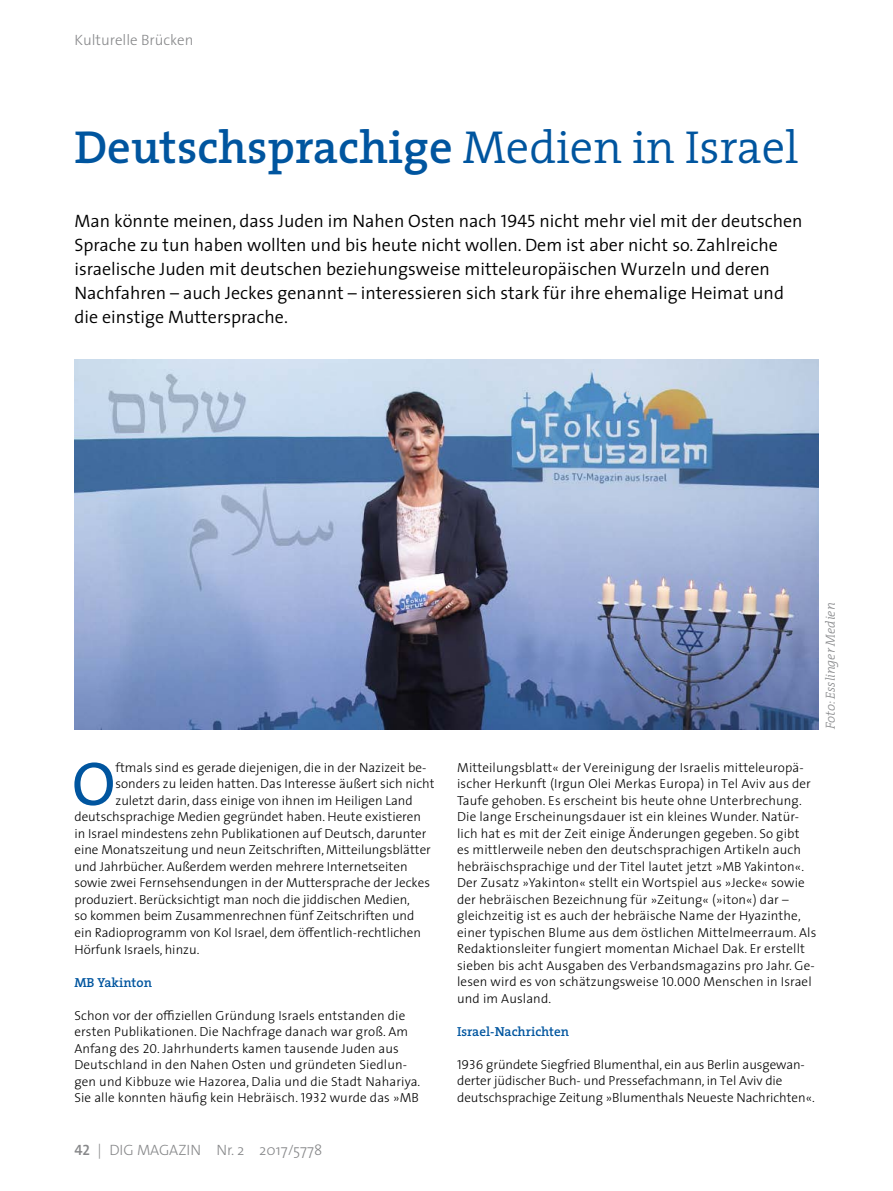
<style>
.page{position:relative;width:893px;height:1191px;background:#fff}
.page>*{position:absolute;margin:0;border:0;box-sizing:border-box;transform-origin:0 0}
.t1{font:61.95px "The Serif";color:#00559f}
.t2{font:600 46.5px "The Serif";color:#00559f}
.t3{font:300 18px/24px "The Sans";color:#000}
.t4{font:300 15px "The Sans";color:#87888a}
.t5{font:300 13.2px/16.5px "The Sans";letter-spacing:.01em;color:#000}
.t6{font:600 13.2px "The Serif";color:#00559f}
.t7{font:italic 300 13.2px "The Serif";color:#87888a}
.s1{font-weight:300}
.s2{font-family:"The Sans Semi Light Caps";font-weight:400}
.s3{font-family:"The Sans Light Caps";font-weight:400}
.s4{font-family:"The Sans Semi Bold Caps";font-weight:400}
</style>
<div class="page">
<img style="left:74px;top:359px;width:745px;height:370px">
<p class="t4" style="left:74px;top:28px;width:121px">Kulturelle Brücken</p>
<h2 class="t2" style="left:74px;top:109px;width:726px">Deutschsprachige <span class="s1">Medien in Israel</span></h2>
<p class="t3" style="left:74px;top:209px;width:730px">Man könnte meinen, dass Juden im Nahen Osten nach <span class="s2">1945</span> nicht mehr viel mit der deutschen Sprache zu tun haben wollten und bis heute nicht wollen. Dem ist aber nicht so. Zahlreiche israelische Juden mit deutschen beziehungsweise mitteleuropäischen Wurzeln und deren Nachfahren – auch Jeckes genannt – interessieren sich stark für ihre ehemalige Heimat und die einstige Muttersprache.</p>
<h1 class="t1" style="left:72px;top:732px;width:45px">O</h1>
<p class="t5" style="left:116px;top:759px;width:312px">ftmals sind es gerade diejenigen, die in der Nazizeit be-</p>
<p class="t5" style="left:116px;top:775px;width:321px">sonders zu leiden hatten. Das Interesse äußert sich nicht</p>
<p class="t5" style="left:116px;top:792px;width:299px">zuletzt darin, dass einige von ihnen im Heiligen Land</p>
<p class="t5" style="left:74px;top:808px;width:348px">deutschsprachige Medien gegründet haben. Heute existieren</p>
<p class="t5" style="left:74px;top:825px;width:354px">in Israel mindestens zehn Publikationen auf Deutsch, darunter</p>
<p class="t5" style="left:74px;top:841px;width:358px">eine Monatszeitung und neun Zeitschriften, Mitteilungsblätter</p>
<p class="t5" style="left:74px;top:858px;width:335px">und Jahrbücher. Außerdem werden mehrere Internetseiten</p>
<p class="t5" style="left:74px;top:874px;width:357px">sowie zwei Fernsehsendungen in der Muttersprache der Jeckes</p>
<p class="t5" style="left:74px;top:890px;width:337px">produziert. Berücksichtigt man noch die jiddischen Medien,</p>
<p class="t5" style="left:74px;top:907px;width:342px">so kommen beim Zusammenrechnen fünf Zeitschriften und</p>
<p class="t5" style="left:74px;top:923px;width:348px">ein Radioprogramm von Kol Israel, dem öffentlich-rechtlichen</p>
<p class="t5" style="left:74px;top:940px;width:127px">Hörfunk Israels, hinzu.  </p>
<p class="t6" style="left:74px;top:971px;width:79px">MB Yakinton</p>
<p class="t5" style="left:74px;top:1006px;width:347px">Schon vor der offiziellen Gründung Israels entstanden die ersten Publikationen. Die Nachfrage danach war groß. Am Anfang des <span class="s3">20</span>. Jahrhunderts kamen tausende Juden aus Deutschland in den Nahen Osten und gründeten Siedlun&shy;gen und Kibbuze wie Hazorea, Dalia und die Stadt Nahariya.<br>Sie alle konnten häufig kein Hebräisch. <span class="s3">1932</span> wurde das »MB</p>
<p class="t4" style="left:74px;top:1138px;width:249px"><span class="s4">42</span> | DIG MAGAZIN Nr. 2 2017/5778</p>
<p class="t7" style="left:819px;top:729px;width:128px;rotate:-90deg">Foto: Esslinger Medien</p>
<p class="t5" style="left:457px;top:758px;width:361px">Mitteilungsblatt« der Vereinigung der Israelis mitteleuropä&shy;ischer Herkunft (Irgun Olei Merkas Europa) in Tel Aviv aus der Taufe gehoben. Es erscheint bis heute ohne Unterbrechung.<br>Die lange Erscheinungsdauer ist ein kleines Wunder. Natür&shy;lich hat es mit der Zeit einige Änderungen gegeben. So gibt<br>es mittlerweile neben den deutschsprachigen Artikeln auch hebräischsprachige und der Titel lautet jetzt »MB Yakinton«.<br>Der Zusatz »Yakinton« stellt ein Wortspiel aus »Jecke« sowie der hebräischen Bezeichnung für »Zeitung« (»iton«) dar – gleichzeitig ist es auch der hebräische Name der Hyazinthe, einer typischen Blume aus dem östlichen Mittelmeerraum. Als Redaktionsleiter fungiert momentan Michael Dak. Er erstellt sieben bis acht Ausgaben des Verbandsmagazins pro Jahr. Ge&shy;lesen wird es von schätzungsweise <span class="s3">10</span>.<span class="s3">000</span> Menschen in Israel und im Ausland.  </p>
<p class="t6" style="left:457px;top:1020px;width:114px">Israel-Nachrichten</p>
<p class="t5" style="left:457px;top:1055px;width:359px"><span class="s3">1936</span> gründete Siegfried Blumenthal, ein aus Berlin ausgewan&shy;derter jüdischer Buch- und Pressefachmann, in Tel Aviv die deutschsprachige Zeitung »Blumenthals Neueste Nachrichten«.</p>
</div>
